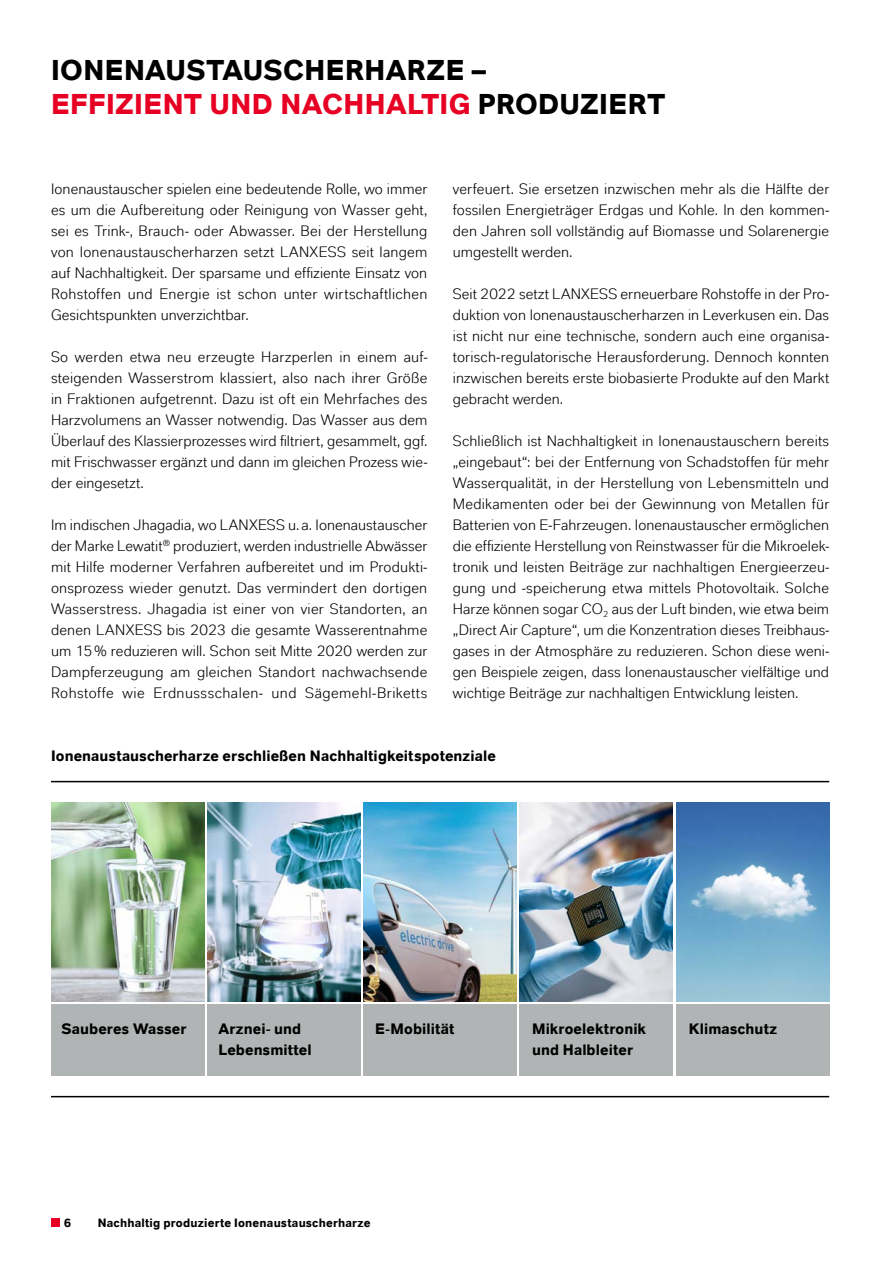
<style>
.page{position:relative;width:893px;height:1263px;background:#fff}
.page>*{position:absolute;margin:0;border:0;box-sizing:border-box;transform-origin:0 0}
.t1{font:700 28.5px/34.2px "Lanxess";letter-spacing:.015em;color:#000}
.t2{font:15px/21px "Lanxess";letter-spacing:.005em;color:#000;text-align:justify}
.t3{font:700 15px/21px "Lanxess";letter-spacing:.005em;color:#000}
.t4{font:700 12px "Lanxess";letter-spacing:.015em;color:#000}
.s1{color:#e70023}
</style>
<div class="page">
<hr style="left:51px;top:781px;width:778px;height:1px;background:#000">
<hr style="left:51px;top:1096px;width:778px;height:1px;background:#000">
<img style="left:51px;top:803px;width:153px;height:198px">
<div style="left:51px;top:1004px;width:153px;height:72px;background:#b1b4b4"></div>
<img style="left:207px;top:803px;width:153px;height:198px">
<div style="left:207px;top:1004px;width:153px;height:72px;background:#b1b4b4"></div>
<img style="left:364px;top:803px;width:153px;height:198px">
<div style="left:364px;top:1004px;width:153px;height:72px;background:#b1b4b4"></div>
<img style="left:520px;top:803px;width:153px;height:198px">
<div style="left:520px;top:1004px;width:153px;height:72px;background:#b1b4b4"></div>
<img style="left:676px;top:803px;width:153px;height:198px">
<div style="left:676px;top:1004px;width:153px;height:72px;background:#b1b4b4"></div>
<div style="left:51px;top:1218px;width:9px;height:9px;background:#e70023"></div>
<h1 class="t1" style="left:51px;top:53px;width:616px">IONENAUSTAUSCHERHARZE –<br><span class="s1">EFFIZIENT UND NACHHALTIG</span> PRODUZIERT</h1>
<p class="t2" style="left:51px;top:178px;width:378px">Ionenaustauscher spielen eine bedeutende Rolle, wo immer es um die Aufbereitung oder Reinigung von Wasser geht, sei es Trink-, Brauch- oder Abwasser. Bei der Herstellung von Ionenaustauscherharzen setzt LANXESS seit langem auf Nachhaltigkeit. Der sparsame und effiziente Einsatz von Rohstoffen und Energie ist schon unter wirtschaftlichen Gesichtspunkten unverzichtbar.</p>
<p class="t2" style="left:51px;top:346px;width:378px">So werden etwa neu erzeugte Harzperlen in einem auf&shy;steigenden Wasserstrom klassiert, also nach ihrer Größe in Fraktionen aufgetrennt. Dazu ist oft ein Mehrfaches des Harzvolumens an Wasser notwendig. Das Wasser aus dem Überlauf des Klassierprozesses wird filtriert, gesammelt, ggf. mit Frischwasser ergänzt und dann im gleichen Prozess wie&shy;der eingesetzt.</p>
<p class="t2" style="left:51px;top:514px;width:378px">Im indischen Jhagadia, wo LANXESS u. a. Ionenaustauscher der Marke Lewatit<sup>®</sup> produziert, werden industrielle Abwässer mit Hilfe moderner Verfahren aufbereitet und im Produkti&shy;onsprozess wieder genutzt. Das vermindert den dortigen Wasserstress. Jhagadia ist einer von vier Standorten, an denen LANXESS bis 2023 die gesamte Wasserentnahme um 15% reduzieren will. Schon seit Mitte 2020 werden zur Dampferzeugung am gleichen Standort nachwachsende Rohstoffe wie Erdnussschalen- und Sägemehl-Briketts</p>
<p class="t2" style="left:453px;top:178px;width:378px">verfeuert. Sie ersetzen inzwischen mehr als die Hälfte der fossilen Energieträger Erdgas und Kohle. In den kommen&shy;den Jahren soll vollständig auf Biomasse und Solarenergie umgestellt werden.</p>
<p class="t2" style="left:453px;top:283px;width:378px">Seit 2022 setzt LANXESS erneuerbare Rohstoffe in der Pro&shy;duktion von Ionenaustauscherharzen in Leverkusen ein. Das ist nicht nur eine technische, sondern auch eine organisa&shy;torisch-regulatorische Herausforderung. Dennoch konnten inzwischen bereits erste biobasierte Produkte auf den Markt gebracht werden.</p>
<p class="t2" style="left:453px;top:430px;width:378px">Schließlich ist Nachhaltigkeit in Ionenaustauschern bereits „eingebaut“: bei der Entfernung von Schadstoffen für mehr Wasserqualität, in der Herstellung von Lebensmitteln und Medikamenten oder bei der Gewinnung von Metallen für Batterien von E-Fahrzeugen. Ionenaustauscher ermöglichen die effiziente Herstellung von Reinstwasser für die Mikroelek&shy;tronik und leisten Beiträge zur nachhaltigen Energieerzeu&shy;gung und -speicherung etwa mittels Photovoltaik. Solche Harze können sogar CO<sub>2</sub> aus der Luft binden, wie etwa beim „Direct Air Capture“, um die Konzentration dieses Treibhaus&shy;gases in der Atmosphäre zu reduzieren. Schon diese weni&shy;gen Beispiele zeigen, dass Ionenaustauscher vielfältige und wichtige Beiträge zur nachhaltigen Entwicklung leisten.</p>
<p class="t3" style="left:51px;top:745px;width:446px">Ionenaustauscherharze erschließen Nachhaltigkeitspotenziale</p>
<p class="t3" style="left:62px;top:1018px;width:126px">Sauberes Wasser</p>
<p class="t3" style="left:218px;top:1018px;width:95px">Arznei- und<br>Lebensmittel</p>
<p class="t3" style="left:375px;top:1018px;width:81px">E-Mobilität</p>
<p class="t3" style="left:532px;top:1018px;width:116px">Mikroelektronik und Halbleiter</p>
<p class="t3" style="left:689px;top:1018px;width:90px">Klimaschutz</p>
<p class="t4" style="left:64px;top:1215px;width:9px">6</p>
<p class="t4" style="left:98px;top:1215px;width:274px">Nachhaltig produzierte Ionenaustauscherharze</p>
</div>
